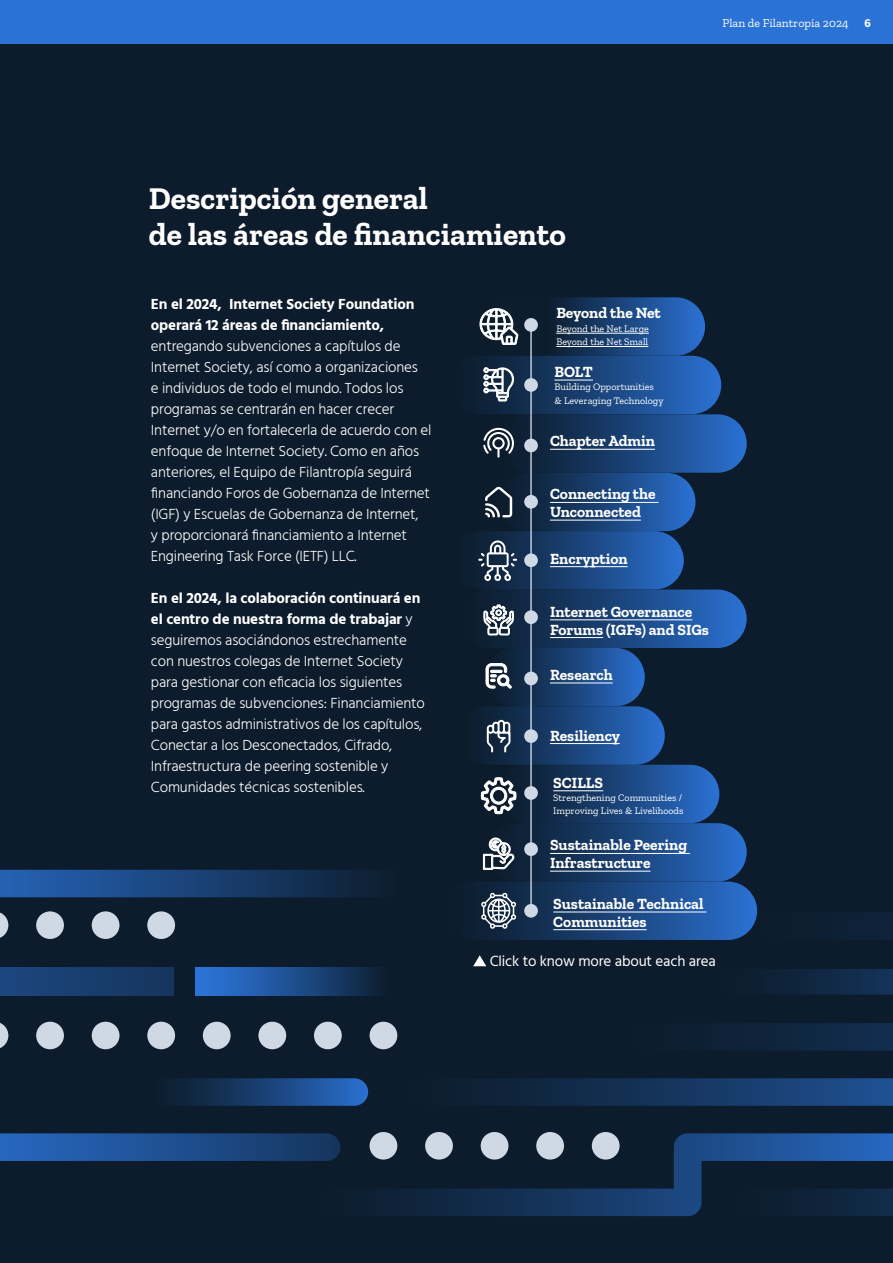
<style>
.page{position:relative;width:893px;height:1263px;background:#fff}
.page>*{position:absolute;margin:0;border:0;box-sizing:border-box;transform-origin:0 0}
.t1{font:700 31.5px/36px "Zilla Slab";color:#fff}
.t2{font:700 15.45px/17.7px "Zilla Slab";color:#fff}
.t3{font:300 15px/21px "Hind";letter-spacing:-.01em;color:#fff}
.t4{font:700 15px/21px "Hind";letter-spacing:-.01em;color:#fff}
.t5{font:15px "Hind";letter-spacing:-.01em;color:#fff}
.t6{font:12px "Zilla Slab";color:#fff}
.t7{font:700 12px "Zilla Slab";color:#fff}
.t8{font:9.9px/13.2px "Zilla Slab";color:#fff}
.s1{font-weight:700}
</style>
<div class="page">
<div style="left:0;top:0;width:893px;height:45px;background:#2b72d6"></div>
<div style="left:0;top:45px;width:893px;height:1218px;background:#0c1c2c"></div>
<svg style="left:747px;top:912px;width:146px;height:28px"></svg>
<div style="left:0;top:968px;width:174px;height:27px;background:linear-gradient(to right,#1b4780,#15355d)"></div>
<div style="left:196px;top:968px;width:192px;height:27px;background:linear-gradient(to right,#2e79e3,#0e2136)"></div>
<svg style="left:772px;top:969px;width:121px;height:26px"></svg>
<svg style="left:174px;top:1078px;width:194px;height:28px;background:#1a437a"></svg>
<svg style="left:479px;top:1078px;width:414px;height:28px;background:#153761"></svg>
<svg style="left:725px;top:1023px;width:168px;height:28px"></svg>
<svg style="left:0;top:1133px;width:156px;height:28px;background:#225ba8"></svg>
<svg style="left:156px;top:1133px;width:737px;height:83px"></svg>
<svg style="left:729px;top:1188px;width:164px;height:28px"></svg>
<svg style="left:0;top:911px;width:175px;height:28px"></svg>
<svg style="left:0;top:1022px;width:397px;height:27px"></svg>
<svg style="left:370px;top:1132px;width:250px;height:27px"></svg>
<svg style="left:0;top:870px;width:374px;height:27px;background:#1a4278"></svg>
<svg style="left:473px;top:955px;width:13px;height:11px"></svg>
<div style="left:497px;top:765px;width:222px;height:58px;background:linear-gradient(to right,#0b161e,#296dcb);border-radius:29px"></div>
<svg style="left:497px;top:473px;width:198px;height:58px;background:#1b4479"></svg>
<div style="left:486px;top:823px;width:261px;height:58px;background:linear-gradient(to right,#0a151f,#296dcb);border-radius:29px"></div>
<svg style="left:382px;top:297px;width:323px;height:59px"></svg>
<div style="left:452px;top:531px;width:232px;height:58px;background:linear-gradient(to right,#0a1620,#2a6dcb);border-radius:29px"></div>
<div style="left:460px;top:706px;width:205px;height:59px;background:linear-gradient(to right,#0b1721,#296dcb);border-radius:29px"></div>
<div style="left:484px;top:648px;width:161px;height:58px;background:linear-gradient(to right,#0e1923,#2a6eca);border-radius:29px"></div>
<div style="left:460px;top:590px;width:287px;height:58px;background:linear-gradient(to right,#0b1721,#2b6fcc);border-radius:29px"></div>
<hr style="left:553px;top:790px;width:50px;height:1px;background:#fff">
<hr style="left:550px;top:502px;width:108px;height:1px;background:#fff">
<hr style="left:550px;top:520px;width:91px;height:1px;background:#fff">
<hr style="left:550px;top:853px;width:140px;height:1px;background:#fff">
<hr style="left:550px;top:871px;width:100px;height:1px;background:#fff">
<hr style="left:550px;top:619px;width:142px;height:1px;background:#fff">
<hr style="left:550px;top:637px;width:53px;height:1px;background:#fff">
<hr style="left:556px;top:333px;width:93px;height:1px;background:#fff">
<hr style="left:556px;top:346px;width:92px;height:1px;background:#fff">
<hr style="left:550px;top:566px;width:78px;height:1px;background:#fff">
<hr style="left:550px;top:743px;width:70px;height:1px;background:#fff">
<hr style="left:550px;top:683px;width:63px;height:1px;background:#fff">
<svg style="left:485px;top:486px;width:27px;height:31px"></svg>
<svg style="left:487px;top:720px;width:23px;height:32px"></svg>
<svg style="left:486px;top:663px;width:25px;height:25px"></svg>
<svg style="left:481px;top:777px;width:35px;height:37px"></svg>
<svg style="left:483px;top:837px;width:32px;height:33px"></svg>
<svg style="left:478px;top:540px;width:39px;height:95px"></svg>
<div style="left:449px;top:356px;width:272px;height:58px;background:linear-gradient(to right,#0a151f,#296dcb);border-radius:29px"></div>
<hr style="left:554px;top:380px;width:39px;height:1px;background:#fff">
<svg style="left:480px;top:309px;width:38px;height:36px"></svg>
<div style="left:497px;top:414px;width:250px;height:59px;background:linear-gradient(to right,#0b1721,#296cc9);border-radius:29px"></div>
<hr style="left:550px;top:449px;width:105px;height:1px;background:#fff">
<svg style="left:483px;top:428px;width:33px;height:30px"></svg>
<div style="left:445px;top:881px;width:312px;height:59px;background:linear-gradient(to right,#0b1721,#2c6fcc);border-radius:29px"></div>
<hr style="left:553px;top:912px;width:153px;height:1px;background:#fff">
<hr style="left:553px;top:929px;width:94px;height:1px;background:#fff">
<svg style="left:481px;top:892px;width:35px;height:37px"></svg>
<div style="left:524px;top:318px;width:14px;height:14px;background:#cfd9e6;border-radius:50%"></div>
<div style="left:524px;top:378px;width:14px;height:14px;background:#cfd9e6;border-radius:50%"></div>
<div style="left:524px;top:439px;width:14px;height:13px;background:#cfd9e6;border-radius:50%"></div>
<div style="left:524px;top:495px;width:14px;height:14px;background:#cfd9e6;border-radius:50%"></div>
<div style="left:524px;top:553px;width:14px;height:14px;background:#cfd9e6;border-radius:50%"></div>
<div style="left:524px;top:610px;width:14px;height:14px;background:#cfd9e6;border-radius:50%"></div>
<div style="left:524px;top:672px;width:14px;height:13px;background:#cfd9e6;border-radius:50%"></div>
<div style="left:524px;top:729px;width:14px;height:14px;background:#cfd9e6;border-radius:50%"></div>
<div style="left:524px;top:786px;width:14px;height:14px;background:#cfd9e6;border-radius:50%"></div>
<div style="left:524px;top:842px;width:14px;height:14px;background:#cfd9e6;border-radius:50%"></div>
<div style="left:524px;top:904px;width:14px;height:14px;background:#cfd9e6;border-radius:50%"></div>
<hr style="left:530px;top:324px;width:2px;height:587px;background:#cfd9e6">
<svg style="left:483px;top:363px;width:32px;height:38px"></svg>
<p class="t6" style="left:722px;top:16px;width:128px">Plan de Filantropía 2024</p>
<p class="t7" style="left:864px;top:16px;width:8px">6</p>
<h1 class="t1" style="left:149px;top:181px;width:418px">Descripción general<br>de las áreas de financiamiento</h1>
<p class="t4" style="left:151px;top:293px;width:265px">En el 2024, Internet Society Foundation operará 12 áreas de financiamiento,</p>
<p class="t3" style="left:151px;top:336px;width:282px">entregando subvenciones a capítulos de Internet Society, así como a organizaciones<br>e individuos de todo el mundo. Todos los programas se centrarán en hacer crecer Internet y/o en fortalecerla de acuerdo con el enfoque de Internet Society. Como en años anteriores, el Equipo de Filantropía seguirá financiando Foros de Gobernanza de Internet (IGF) y Escuelas de Gobernanza de Internet,<br>y proporcionará financiamiento a Internet Engineering Task Force (IETF) LLC.</p>
<p class="t3" style="left:151px;top:588px;width:275px"><span class="s1">En el 2024, la colaboración continuará en el centro de nuestra forma de trabajar</span> y seguiremos asociándonos estrechamente con nuestros colegas de Internet Society para gestionar con eficacia los siguientes programas de subvenciones: Financiamiento para gastos administrativos de los capítulos, Conectar a los Desconectados, Cifrado, Infraestructura de peering sostenible y Comunidades técnicas sostenibles.</p>
<p class="t2" style="left:556px;top:304px;width:106px">Beyond the Net</p>
<p class="t8" style="left:556px;top:322px;width:94px">Beyond the Net Large<br>Beyond the Net Small</p>
<p class="t2" style="left:554px;top:363px;width:40px">BOLT</p>
<p class="t8" style="left:554px;top:380px;width:110px">Building Opportunities &amp; Leveraging Technology</p>
<p class="t2" style="left:550px;top:432px;width:106px">Chapter Admin</p>
<p class="t2" style="left:550px;top:485px;width:107px">Connecting the<br>Unconnected</p>
<p class="t2" style="left:550px;top:550px;width:79px">Encryption</p>
<p class="t2" style="left:550px;top:603px;width:161px">Internet Governance<br>Forums (IGFs) and SIGs</p>
<p class="t2" style="left:550px;top:666px;width:64px">Research</p>
<p class="t2" style="left:550px;top:727px;width:72px">Resiliency</p>
<p class="t2" style="left:553px;top:774px;width:51px">SCILLS</p>
<p class="t8" style="left:553px;top:791px;width:132px">Strengthening Communities /<br>Improving Lives &amp; Livelihoods</p>
<p class="t2" style="left:550px;top:836px;width:139px">Sustainable Peering<br>Infrastructure</p>
<p class="t2" style="left:553px;top:895px;width:152px">Sustainable Technical<br>Communities</p>
<p class="t5" style="left:490px;top:951px;width:228px">Click to know more about each area</p>
</div>
